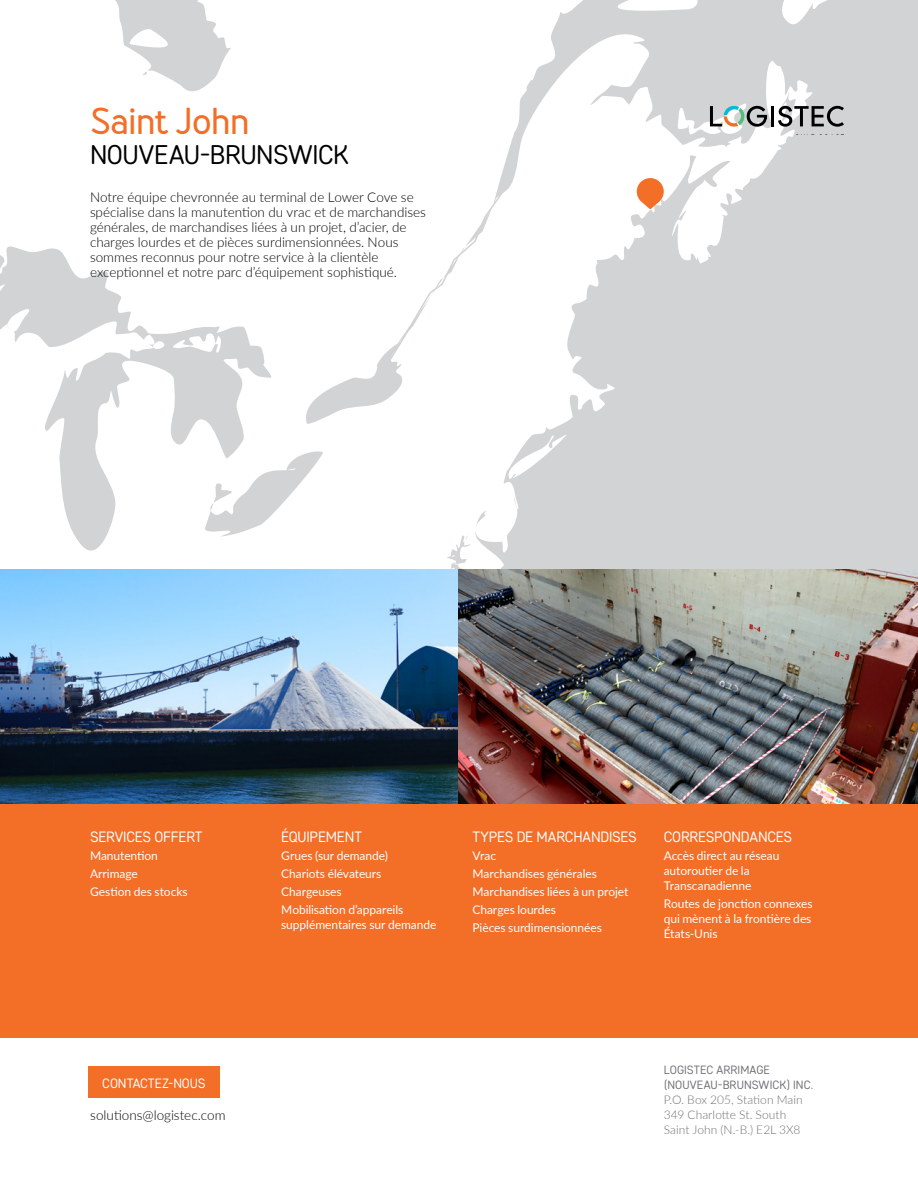
<style>
.page{position:relative;width:918px;height:1188px;background:#fff}
.page>*{position:absolute;margin:0;border:0;box-sizing:border-box;transform-origin:0 0}
.t1{font:700 37.5px "Merlo";letter-spacing:-.01em;color:#f36e27}
.t2{font:27px "Core Sans DS35";letter-spacing:-.015em;color:#000}
.t3{font:15px "Core Sans DS35";letter-spacing:-.015em;color:#fff}
.t4{font:300 13.5px/15px "Lato";color:#000}
.t5{font:13.5px "Core Sans DS35";letter-spacing:-.01em;color:#fff}
.t6{font:12px/18px "Lato";letter-spacing:-.005em;color:#fff}
.t7{font:300 12px/15px "Lato";letter-spacing:.005em;color:#717073}
.t8{font:12px/15px "Core Sans DS35";letter-spacing:.005em;color:#717073}
</style>
<div class="page">
<div style="left:0;top:804px;width:918px;height:234px;background:#f36e27"></div>
<div style="left:88px;top:1066px;width:132px;height:32px;background:#f36e27"></div>
<svg style="left:0;top:0;width:918px;height:570px"></svg>
<svg style="left:387px;top:186px;width:121px;height:179px"></svg>
<svg style="left:637px;top:178px;width:27px;height:31px"></svg>
<img style="left:0;top:570px;width:458px;height:234px">
<img style="left:458px;top:570px;width:460px;height:234px">
<svg style="left:676px;top:55px;width:168px;height:83px"></svg>
<h1 class="t1" style="left:90px;top:99px;width:161px">Saint John</h1>
<h2 class="t2" style="left:90px;top:138px;width:260px">NOUVEAU-BRUNSWICK</h2>
<p class="t4" style="left:90px;top:190px;width:337px">Notre équipe chevronnée au terminal de Lower Cove se spécialise dans la manutention du vrac et de marchandises générales, de marchandises liées à un projet, d’acier, de charges lourdes et de pièces surdimensionnées. Nous sommes reconnus pour notre service à la clientèle exceptionnel et notre parc d’équipement sophistiqué.</p>
<p class="t3" style="left:90px;top:827px;width:114px">SERVICES OFFERT</p>
<p class="t6" style="left:90px;top:846px;width:99px">Manutention<br>Arrimage<br>Gestion des stocks</p>
<p class="t5" style="left:102px;top:1075px;width:105px">CONTACTEZ-NOUS</p>
<p class="t4" style="left:90px;top:1107px;width:137px">solutions@logistec.com</p>
<p class="t3" style="left:281px;top:827px;width:82px">ÉQUIPEMENT</p>
<p class="t6" style="left:281px;top:846px;width:124px">Grues (sur demande)<br>Chariots élévateurs<br>Chargeuses<br>Mobilisation d’appareils</p>
<p class="t6" style="left:281px;top:915px;width:157px">supplémentaires sur demande</p>
<p class="t3" style="left:472px;top:827px;width:166px">TYPES DE MARCHANDISES</p>
<p class="t6" style="left:472px;top:846px;width:157px">Vrac<br>Marchandises générales<br>Marchandises liées à un projet<br>Charges lourdes<br>Pièces surdimensionnées</p>
<p class="t3" style="left:664px;top:827px;width:130px">CORRESPONDANCES</p>
<p class="t6" style="left:664px;top:847px;width:117px;line-height:15px">Accès direct au réseau autoroutier de la<br>Transcanadienne</p>
<p class="t6" style="left:664px;top:895px;width:151px;line-height:15px;text-align:justify">Routes de jonction connexes qui mènent à la frontière des États-Unis</p>
<p class="t8" style="left:664px;top:1062px;width:151px">LOGISTEC ARRIMAGE (NOUVEAU-BRUNSWICK) INC.</p>
<p class="t7" style="left:664px;top:1091px;width:140px">P.O. Box 205, Station Main<br>349 Charlotte St. South<br>Saint John (N.-B.) E2L 3X8</p>
</div>
